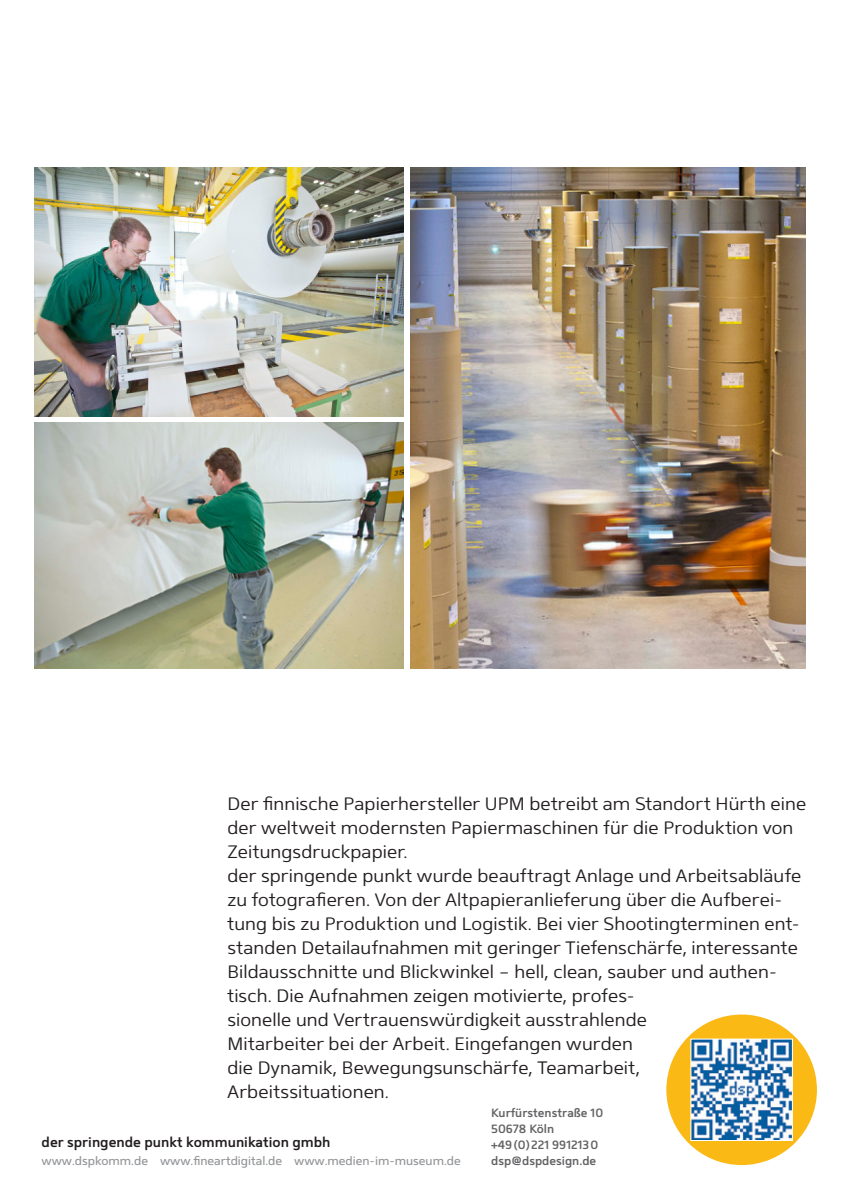
<style>
.page{position:relative;width:851px;height:1202px;background:#fff}
.page>*{position:absolute;margin:0;border:0;box-sizing:border-box;transform-origin:0 0}
.t1{font:300 18px/24px "Mentone";letter-spacing:.01em;color:#231f20}
.t2{font:600 14px "Mentone";color:#231f20}
.t3{font:600 12px/16px "Mentone";color:#636366}
.t4{font:12px "Mentone";color:#939598}
</style>
<div class="page">
<img style="left:34px;top:422px;width:369px;height:246px">
<div style="left:666px;top:1014px;width:150px;height:151px;background:#fbb915;border-radius:50%"></div>
<svg style="left:690px;top:1038px;width:103px;height:103px;background:#88abcb"></svg>
<img style="left:34px;top:167px;width:369px;height:249px">
<img style="left:410px;top:167px;width:395px;height:501px">
<p class="t1" style="left:227px;top:792px;width:580px">Der finnische Papierhersteller UPM betreibt am Standort Hürth eine der weltweit modernsten Papiermaschinen für die Produktion von<br>Zeitungsdruckpapier.</p>
<p class="t1" style="left:227px;top:864px;width:575px">der springende punkt wurde beauftragt Anlage und Arbeitsabläufe zu fotografieren. Von der Altpapieranlieferung über die Aufberei&shy;tung bis zu Produktion und Logistik. Bei vier Shootingterminen ent&shy;standen Detailaufnahmen mit geringer Tiefenschärfe, interessante Bildausschnitte und Blickwinkel – hell, clean, sauber und authen&shy;tisch. Die Aufnahmen zeigen motivierte, profes-<br>sionelle und Vertrauenswürdigkeit ausstrahlende<br>Mitarbeiter bei der Arbeit. Eingefangen wurden<br>die Dynamik, Bewegungsunschärfe, Teamarbeit, Arbeitssituationen.</p>
<p class="t2" style="left:42px;top:1134px;width:290px">der springende punkt kommunikation gmbh</p>
<p class="t4" style="left:42px;top:1154px;width:420px">www.dspkomm.de www.fineartdigital.de www.medien-im-museum.de</p>
<p class="t3" style="left:491px;top:1105px;width:113px">Kurfürstenstraße 10<br>50678 Köln +49(0)221 9912130 dsp@dspdesign.de</p>
</div>
